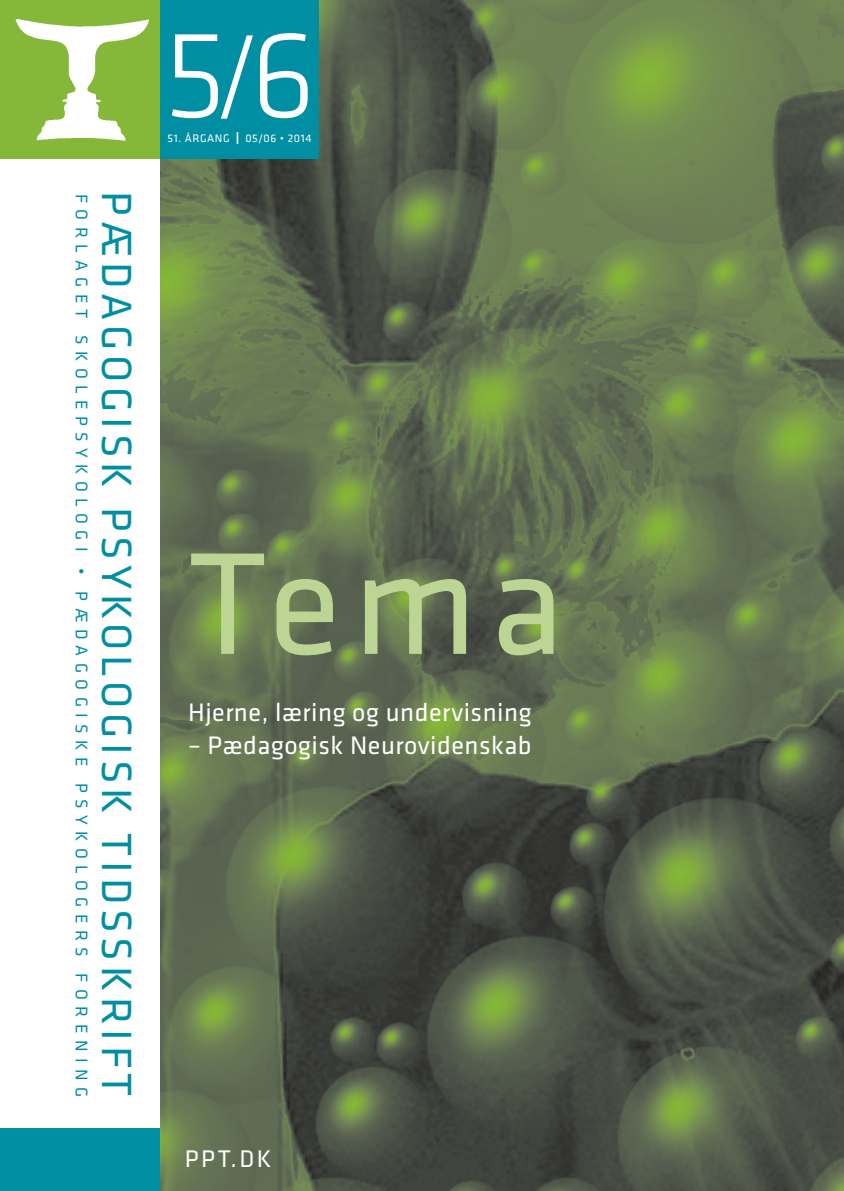
<style>
.page{position:relative;width:844px;height:1191px;background:#fff}
.page>*{position:absolute;margin:0;border:0;box-sizing:border-box;transform-origin:0 0}
.t1{font:150.5px "Klavika";color:#bdd594}
.t2{font:300 127.75px "Klavika";color:#fff}
.t3{font:300 105px "Klavika";color:#fff}
.t4{font:43.75px "Klavika";letter-spacing:.11em;color:#008fa2}
.t5{font:26.25px "Klavika";letter-spacing:.02em;color:#fff}
.t6{font:24.85px "Klavika";color:#fff}
.t7{font:17.5px "Klavika";letter-spacing:.37em;color:#008fa2}
.t8{font:11.38px "Klavika";letter-spacing:.05em;color:#fff}
.s1{font-weight:300;font-size:24.5px}
.s2{font-weight:300}
</style>
<div class="page">
<hr style="left:843px;top:0;width:1px;height:1191px;background:#231f20">
<div style="left:0;top:0;width:184px;height:159px;background:#84b637"></div>
<img style="left:160px;top:0;width:683px;height:1191px">
<img style="left:15px;top:19px;width:134px;height:122px">
<div style="left:1px;top:1129px;width:159px;height:62px;background:#008fa2"></div>
<div style="left:160px;top:0;width:159px;height:159px;background:#008fa2"></div>
<hr style="left:0;top:1129px;width:3px;height:62px;background:#008fa2">
<p class="t7" style="left:91px;top:194px;width:905px;rotate:90deg">FORLAGET SKOLEPSYKOLOGI • PÆDAGOGISKE PSYKOLOGERS FORENING</p>
<h3 class="t4" style="left:140px;top:191px;width:906px;rotate:90deg">PÆDAGOGISK PSYKOLOGISK TIDSSKRIFT</h3>
<h2 class="t2" style="left:163px;top:5px;width:154px">56</h2>
<p class="t8" style="left:167px;top:132px;width:63px">51. ÅRGANG</p>
<h3 class="t3" style="left:214px;top:14px;width:48px">/</h3>
<p class="t8" style="left:235px;top:132px;width:78px"><span class="s1">ı</span> 05/06 <span class="s2">•</span> 2014</p>
<h1 class="t1" style="left:188px;top:522px;width:377px">Tema</h1>
<h3 class="t5" style="left:188px;top:697px;width:345px">Hjerne, læring og undervisning</h3>
<h3 class="t5" style="left:188px;top:731px;width:345px">– Pædagogisk Neurovidenskab</h3>
<h3 class="t6" style="left:185px;top:1145px;width:88px">PPT.DK</h3>
</div>
